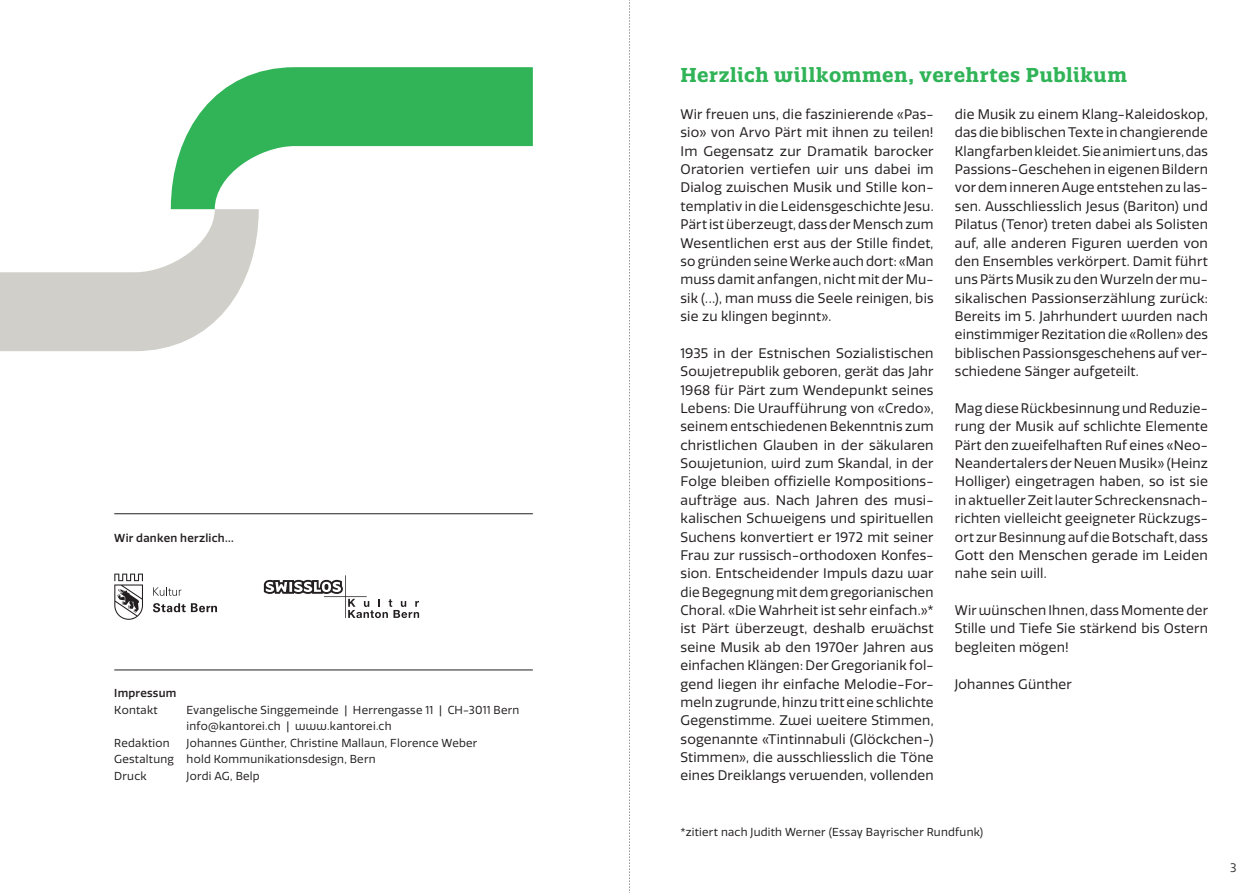
<style>
.page{position:relative;width:1259px;height:893px;background:#fff}
.page>*{position:absolute;margin:0;border:0;box-sizing:border-box;transform-origin:0 0}
.t1{font:700 19.5px "Quatro Slab";letter-spacing:.03em;color:#31b458}
.t2{font:13.5px/18.3px "Quatro";letter-spacing:.015em;color:#231f20;text-align:justify}
.t3{font:12px "Quatro";color:#231f20}
.t4{font:11.25px/16.5px "Quatro";letter-spacing:.02em;color:#231f20}
.t5{font:500 11.25px "Quatro";letter-spacing:.02em;color:#231f20}
</style>
<div class="page">
<svg style="left:114px;top:574px;width:29px;height:46px"></svg>
<svg style="left:153px;top:603px;width:64px;height:9px"></svg>
<svg style="left:153px;top:587px;width:28px;height:9px"></svg>
<svg style="left:264px;top:575px;width:155px;height:43px"></svg>
<hr style="left:114px;top:670px;width:419px;height:1px;background:#231f20">
<hr style="left:114px;top:513px;width:419px;height:1px;background:#231f20">
<svg style="left:171px;top:67px;width:362px;height:142px;fill:#31b458"></svg>
<svg style="left:0;top:209px;width:259px;height:142px"></svg>
<svg style="left:629px;top:0;width:1px;height:893px"></svg>
<p class="t5" style="left:114px;top:531px;width:121px">Wir danken herzlich...</p>
<p class="t5" style="left:114px;top:687px;width:64px">Impressum</p>
<p class="t4" style="left:114px;top:702px;width:45px">Kontakt</p>
<p class="t4" style="left:187px;top:702px;width:334px">Evangelische Singgemeinde | Herrengasse 11 | CH-3011 Bern info@kantorei.ch | www.kantorei.ch</p>
<p class="t4" style="left:114px;top:735px;width:57px">Redaktion</p>
<p class="t4" style="left:114px;top:735px;width:364px;text-indent:72px">Johannes Günther, Christine Mallaun, Florence Weber<br>Gestaltung hold Kommunikationsdesign, Bern<br>Druck</p>
<p class="t4" style="left:187px;top:768px;width:75px">Jordi AG, Belp</p>
<h1 class="t1" style="left:680px;top:63px;width:448px">Herzlich willkommen, verehrtes Publikum</h1>
<p class="t2" style="left:680px;top:105px;width:255px">Wir freuen uns, die faszinierende «Pas&shy;sio» von Arvo Pärt mit ihnen zu teilen!<br>Im Gegensatz zur Dramatik barocker Oratorien vertiefen wir uns dabei im Dialog zwischen Musik und Stille kon&shy;templativ in die Leidensgeschichte Jesu.<br>Pärt ist überzeugt, dass der Mensch zum Wesentlichen erst aus der Stille findet, so gründen seine Werke auch dort: «Man muss damit anfangen, nicht mit der Mu&shy;sik (…), man muss die Seele reinigen, bis sie zu klingen beginnt».</p>
<p class="t2" style="left:680px;top:344px;width:255px">1935 in der Estnischen Sozialistischen Sowjetrepublik geboren, gerät das Jahr 1968 für Pärt zum Wendepunkt seines Lebens: Die Uraufführung von «Credo», seinem entschiedenen Bekenntnis zum christlichen Glauben in der säkularen Sowjetunion, wird zum Skandal, in der Folge bleiben offizielle Kompositions&shy;aufträge aus. Nach Jahren des musi&shy;kalischen Schweigens und spirituellen Suchens konvertiert er 1972 mit seiner Frau zur russisch-orthodoxen Konfes&shy;sion. Entscheidender Impuls dazu war die Begegnung mit dem gregorianischen Choral. «Die Wahrheit ist sehr einfach.»* ist Pärt überzeugt, deshalb erwächst seine Musik ab den 1970er Jahren aus einfachen Klängen: Der Gregorianik fol&shy;gend liegen ihr einfache Melodie-For&shy;meln zugrunde, hinzu tritt eine schlichte Gegenstimme. Zwei weitere Stimmen, sogenannte «Tintinnabuli (Glöckchen-)<br>Stimmen», die ausschliesslich die Töne eines Dreiklangs verwenden, vollenden</p>
<p class="t2" style="left:955px;top:105px;width:255px">die Musik zu einem Klang-Kaleidoskop, das die biblischen Texte in changierende Klangfarben kleidet. Sie animiert uns, das Passions-Geschehen in eigenen Bildern vor dem inneren Auge entstehen zu las&shy;sen. Ausschliesslich Jesus (Bariton) und Pilatus (Tenor) treten dabei als Solisten auf, alle anderen Figuren werden von den Ensembles verkörpert. Damit führt uns Pärts Musik zu den Wurzeln der mu&shy;sikalischen Passionserzählung zurück:<br>Bereits im 5. Jahrhundert wurden nach einstimmiger Rezitation die «Rollen» des biblischen Passionsgeschehens auf ver&shy;schiedene Sänger aufgeteilt.</p>
<p class="t2" style="left:955px;top:399px;width:255px">Mag diese Rückbesinnung und Reduzie&shy;rung der Musik auf schlichte Elemente Pärt den zweifelhaften Ruf eines «Neo-Neandertalers der Neuen Musik» (Heinz Holliger) eingetragen haben, so ist sie in aktueller Zeit lauter Schreckensnach&shy;richten vielleicht geeigneter Rückzugs&shy;ort zur Besinnung auf die Botschaft, dass Gott den Menschen gerade im Leiden nahe sein will.</p>
<p class="t2" style="left:955px;top:601px;width:254px">Wir wünschen Ihnen, dass Momente der Stille und Tiefe Sie stärkend bis Ostern begleiten mögen!</p>
<p class="t2" style="left:955px;top:675px;width:118px">Johannes Günther</p>
<p class="t4" style="left:680px;top:824px;width:304px">*zitiert nach Judith Werner (Essay Bayrischer Rundfunk)</p>
<p class="t3" style="left:1230px;top:861px;width:8px">3</p>
</div>
